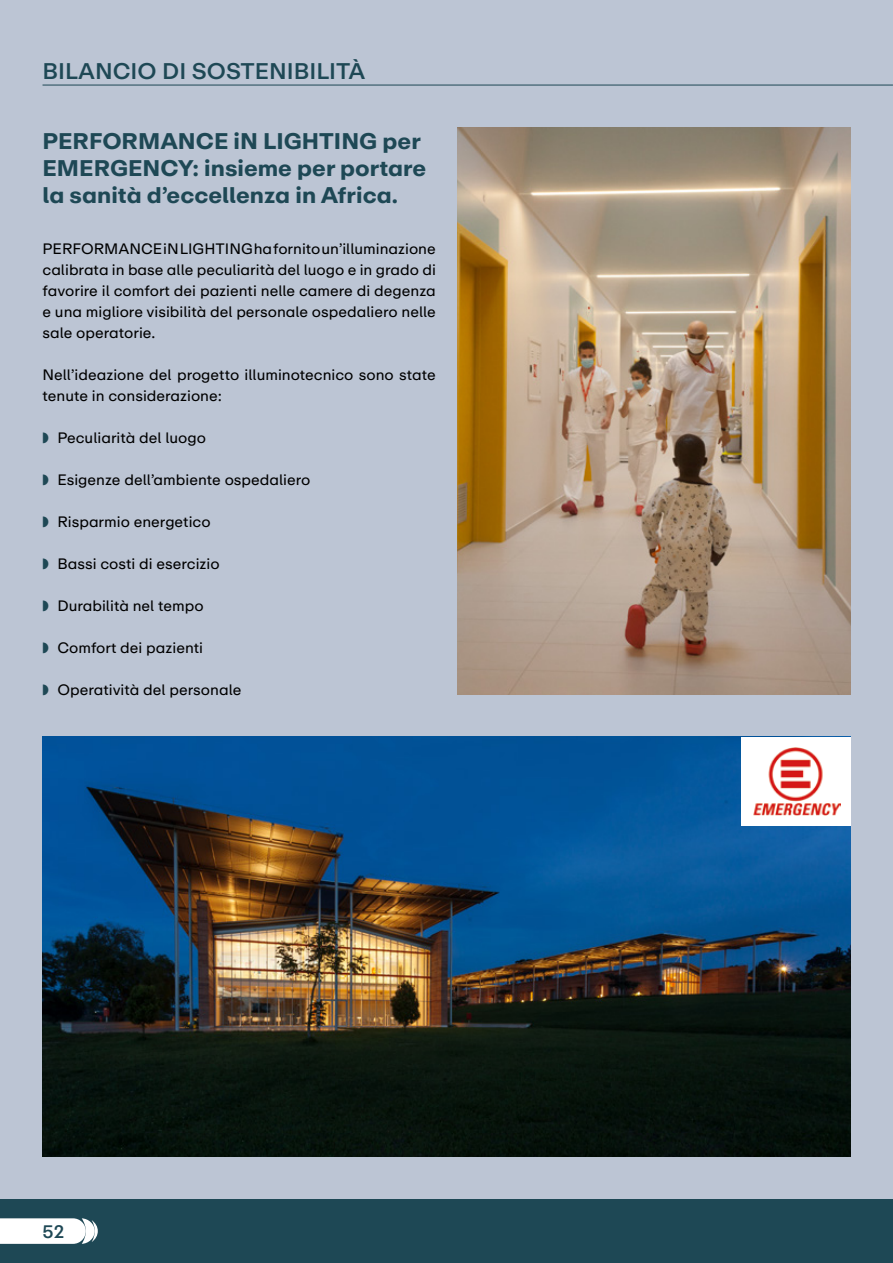
<style>
.page{position:relative;width:893px;height:1263px;background:#fff}
.page>*{position:absolute;margin:0;border:0;box-sizing:border-box;transform-origin:0 0}
.t1{font:700 22.5px/27px "ABC Repro";color:#1e4855}
.t2{font:500 22.5px "ABC Repro";color:#1e4855}
.t3{font:500 18px "ABC Repro";color:#1e4855}
.t4{font:15px/21px "ABC Repro";color:#000;text-align:justify}
.s1{color:#1e4855}
</style>
<div class="page">
<div style="left:0;top:0;width:893px;height:1199px;background:#bcc5d4"></div>
<div style="left:0;top:1199px;width:893px;height:64px;background:#1e4855"></div>
<svg style="left:0;top:1218px;width:98px;height:26px;background:#edf0f1"></svg>
<hr style="left:43px;top:85px;width:850px;height:1px;background:#1e4855">
<img style="left:43px;top:737px;width:807px;height:420px">
<div style="left:741px;top:737px;width:109px;height:88px;background:#fff"></div>
<img style="left:753px;top:747px;width:87px;height:68px">
<img style="left:457px;top:127px;width:393px;height:568px">
<h1 class="t2" style="left:43px;top:56px;width:325px">BILANCIO DI SOSTENIBILITÀ</h1>
<h1 class="t1" style="left:43px;top:127px;width:385px">PERFORMANCE iN LIGHTING per<br>EMERGENCY: insieme per portare la sanità d’eccellenza in Africa.</h1>
<p class="t4" style="left:43px;top:238px;width:395px">PERFORMANCE iN LIGHTING ha fornito un’illuminazione calibrata in base alle peculiarità del luogo e in grado di favorire il comfort dei pazienti nelle camere di degenza e una migliore visibilità del personale ospedaliero nelle sale operatorie.</p>
<p class="t4" style="left:43px;top:364px;width:395px">Nell’ideazione del progetto illuminotecnico sono state tenute in considerazione:</p>
<p class="t4" style="left:43px;top:427px;width:165px"><span class="s1">◗</span> Peculiarità del luogo</p>
<p class="t4" style="left:43px;top:469px;width:269px"><span class="s1">◗</span> Esigenze dell’ambiente ospedaliero</p>
<p class="t4" style="left:43px;top:511px;width:170px"><span class="s1">◗</span> Risparmio energetico</p>
<p class="t4" style="left:43px;top:553px;width:179px"><span class="s1">◗</span> Bassi costi di esercizio</p>
<p class="t4" style="left:43px;top:595px;width:163px"><span class="s1">◗</span> Durabilità nel tempo</p>
<p class="t4" style="left:43px;top:637px;width:162px"><span class="s1">◗</span> Comfort dei pazienti</p>
<p class="t4" style="left:43px;top:679px;width:200px"><span class="s1">◗</span> Operatività del personale</p>
<p class="t3" style="left:43px;top:1220px;width:23px">52</p>
</div>
